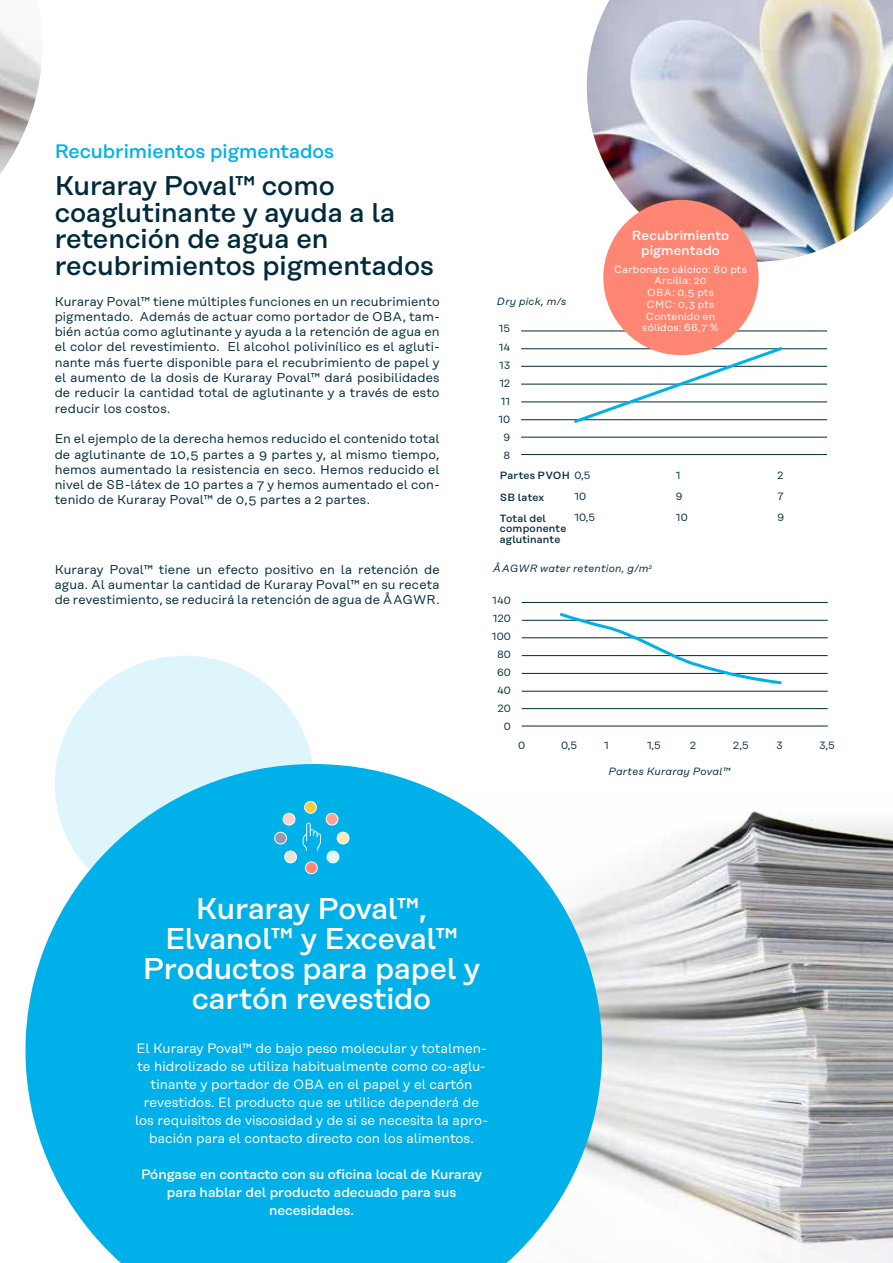
<style>
.page{position:relative;width:893px;height:1263px;background:#fff}
.page>*{position:absolute;margin:0;border:0;box-sizing:border-box;transform-origin:0 0}
.t1{font:500 30px/30px "Rational Text";letter-spacing:-.01em;color:#fff;text-align:center}
.t2{font:500 27px/26.7px "Rational Text";color:#002a3c}
.t3{font:500 19.5px "Rational Text";color:#00b0e9}
.t4{font:13.5px/18px "Rational Text";color:#fff;text-align:center}
.t5{font:500 13.5px/18px "Rational Text";color:#fff;text-align:center}
.t6{font:500 13.2px/15px "Rational Text";letter-spacing:.01em;color:#fff;text-align:center}
.t7{font:12.75px/15.3px "Rational Text";letter-spacing:.01em;color:#002a3c;text-align:justify}
.t8{font:10.5px/21px "Rational Text";color:#002a3c}
.t9{font:500 10.5px/21px "Rational Text";letter-spacing:.015em;color:#002a3c}
.t10{font:italic 10.5px "Rational Text";letter-spacing:.02em;color:#002a3c}
.t11{font:10.35px/11.7px "Rational Text";letter-spacing:.02em;color:#fff;text-align:center}
.s1{font-weight:400}
</style>
<div class="page">
<img style="left:602px;top:810px;width:291px;height:453px">
<div style="left:55px;top:656px;width:259px;height:255px;background:#dff5fc;border-radius:50%"></div>
<img style="left:0;top:28px;width:41px;height:146px">
<img style="left:587px;top:0;width:306px;height:261px">
<hr style="left:521px;top:454px;width:306px;height:1px;background:#002a3c">
<hr style="left:521px;top:437px;width:306px;height:1px;background:#002a3c">
<hr style="left:521px;top:419px;width:306px;height:1px;background:#002a3c">
<hr style="left:521px;top:402px;width:306px;height:1px;background:#002a3c">
<hr style="left:521px;top:384px;width:306px;height:1px;background:#002a3c">
<hr style="left:521px;top:366px;width:306px;height:1px;background:#002a3c">
<hr style="left:521px;top:348px;width:306px;height:1px;background:#002a3c">
<hr style="left:521px;top:331px;width:306px;height:1px;background:#002a3c">
<svg style="left:25px;top:764px;width:577px;height:499px;fill:#00b0e9"></svg>
<svg style="left:302px;top:823px;width:19px;height:28px"></svg>
<div style="left:305px;top:801px;width:11px;height:12px;background:#ffc845;border-radius:50%"></div>
<div style="left:304px;top:801px;width:13px;height:12px;border:1px solid #fff;border-radius:50%"></div>
<div style="left:305px;top:862px;width:12px;height:12px;background:#ff8672;border-radius:50%"></div>
<div style="left:305px;top:862px;width:12px;height:12px;border:1px solid #fff;border-radius:50%"></div>
<div style="left:327px;top:851px;width:12px;height:12px;background:#dff5fc;border-radius:50%"></div>
<div style="left:327px;top:851px;width:12px;height:12px;border:1px solid #fff;border-radius:50%"></div>
<div style="left:337px;top:832px;width:12px;height:12px;background:#ffe9b5;border-radius:50%"></div>
<div style="left:337px;top:832px;width:12px;height:12px;border:1px solid #fff;border-radius:50%"></div>
<div style="left:326px;top:813px;width:12px;height:12px;background:#ffa296;border-radius:50%"></div>
<div style="left:326px;top:813px;width:12px;height:12px;border:1px solid #fff;border-radius:50%"></div>
<div style="left:283px;top:813px;width:12px;height:12px;background:#ffd1cb;border-radius:50%"></div>
<div style="left:283px;top:813px;width:12px;height:12px;border:1px solid #fff;border-radius:50%"></div>
<div style="left:275px;top:832px;width:12px;height:12px;background:#a192b2;border-radius:50%"></div>
<div style="left:275px;top:832px;width:12px;height:12px;border:1px solid #fff;border-radius:50%"></div>
<div style="left:285px;top:851px;width:11px;height:12px;background:#e6e4dc;border-radius:50%"></div>
<div style="left:284px;top:851px;width:13px;height:12px;border:1px solid #fff;border-radius:50%"></div>
<svg style="left:572px;top:345px;width:213px;height:78px"></svg>
<hr style="left:522px;top:726px;width:306px;height:1px;background:#002a3c">
<hr style="left:522px;top:708px;width:306px;height:1px;background:#002a3c">
<hr style="left:522px;top:691px;width:306px;height:1px;background:#002a3c">
<hr style="left:522px;top:673px;width:306px;height:1px;background:#002a3c">
<hr style="left:522px;top:655px;width:306px;height:1px;background:#002a3c">
<hr style="left:522px;top:637px;width:306px;height:1px;background:#002a3c">
<hr style="left:522px;top:620px;width:306px;height:1px;background:#002a3c">
<hr style="left:522px;top:602px;width:306px;height:1px;background:#002a3c">
<svg style="left:557px;top:613px;width:227px;height:72px"></svg>
<div style="left:603px;top:200px;width:156px;height:155px;background:#ff8672;border-radius:50%"></div>
<h3 class="t3" style="left:55px;top:140px;width:281px">Recubrimientos pigmentados</h3>
<h2 class="t2" style="left:55px;top:172px;width:381px">Kuraray Poval™ como coaglutinante y ayuda a la retención de agua en recubrimientos pigmentados</h2>
<p class="t7" style="left:55px;top:293px;width:386px">Kuraray Poval™ tiene múltiples funciones en un recubrimiento pigmentado. Además de actuar como portador de OBA, tam&shy;bién actúa como aglutinante y ayuda a la retención de agua en el color del revestimiento. El alcohol polivinílico es el agluti&shy;nante más fuerte disponible para el recubrimiento de papel y el aumento de la dosis de Kuraray Poval™ dará posibilidades de reducir la cantidad total de aglutinante y a través de esto reducir los costos.</p>
<p class="t7" style="left:55px;top:431px;width:386px">En el ejemplo de la derecha hemos reducido el contenido total de aglutinante de 10,5 partes a 9 partes y, al mismo tiempo, hemos aumentado la resistencia en seco. Hemos reducido el nivel de SB-látex de 10 partes a 7 y hemos aumentado el con&shy;tenido de Kuraray Poval™ de 0,5 partes a 2 partes.</p>
<p class="t7" style="left:55px;top:562px;width:386px">Kuraray Poval™ tiene un efecto positivo en la retención de agua. Al aumentar la cantidad de Kuraray Poval™ en su receta de revestimiento, se reducirá la retención de agua de ÅAGWR.</p>
<p class="t10" style="left:497px;top:295px;width:71px">Dry pick, m/s</p>
<p class="t8" style="left:499px;top:318px;width:13px">15</p>
<p class="t8" style="left:499px;top:336px;width:13px">14</p>
<p class="t8" style="left:499px;top:354px;width:13px">13</p>
<p class="t8" style="left:499px;top:372px;width:12px">12</p>
<p class="t8" style="left:501px;top:390px;width:11px">11</p>
<p class="t8" style="left:498px;top:408px;width:13px">10</p>
<p class="t8" style="left:504px;top:426px;width:8px">9</p>
<p class="t8" style="left:503px;top:444px;width:8px">8</p>
<p class="t9" style="left:574px;top:465px;width:22px;text-indent:-74px">Partes PVOH <span class="s1">0,5<br>10<br>10,5</span></p>
<p class="t9" style="left:500px;top:486px;width:48px">SB latex<br>Total del</p>
<p class="t9" style="left:500px;top:523px;width:68px;line-height:10.5px">componente aglutinante</p>
<p class="t6" style="left:632px;top:228px;width:99px">Recubrimiento pigmentado</p>
<p class="t11" style="left:614px;top:263px;width:134px">Carbonato cálcico: 80 pts<br>Arcilla: 20<br>OBA: 0,5 pts<br>CMC: 0,3 pts<br>Contenido en<br>sólidos: 66,7 %</p>
<p class="t8" style="left:676px;top:465px;width:13px">1<br>9<br>10</p>
<p class="t8" style="left:777px;top:465px;width:8px;text-align:justify">2<br>7<br>9</p>
<p class="t10" style="left:493px;top:562px;width:161px">ÅAGWR water retention, g/m<sup>2</sup></p>
<p class="t8" style="left:492px;top:590px;width:20px">140</p>
<p class="t8" style="left:493px;top:608px;width:19px">120</p>
<p class="t8" style="left:492px;top:626px;width:20px">100</p>
<p class="t8" style="left:497px;top:644px;width:15px">80</p>
<p class="t8" style="left:497px;top:662px;width:15px">60</p>
<p class="t8" style="left:497px;top:680px;width:15px">40</p>
<p class="t8" style="left:498px;top:698px;width:15px">20</p>
<p class="t8" style="left:504px;top:716px;width:9px">0</p>
<p class="t8" style="left:518px;top:735px;width:9px">0</p>
<p class="t8" style="left:561px;top:735px;width:18px">0,5</p>
<p class="t8" style="left:604px;top:735px;width:6px">1</p>
<p class="t8" style="left:647px;top:735px;width:15px">1,5</p>
<p class="t8" style="left:690px;top:735px;width:8px">2</p>
<p class="t8" style="left:733px;top:735px;width:17px">2,5</p>
<p class="t8" style="left:776px;top:735px;width:8px">3</p>
<p class="t8" style="left:819px;top:735px;width:17px">3,5</p>
<p class="t10" style="left:608px;top:766px;width:123px">Partes Kuraray Poval™</p>
<h1 class="t1" style="left:143px;top:894px;width:339px">Kuraray Poval™,<br>Elvanol™ y Exceval™<br>Productos para papel y cartón revestido</h1>
<p class="t4" style="left:135px;top:1039px;width:354px">El Kuraray Poval™ de bajo peso molecular y totalmen&shy;te hidrolizado se utiliza habitualmente como co-aglu&shy;tinante y portador de OBA en el papel y el cartón revestidos. El producto que se utilice dependerá de los requisitos de viscosidad y de si se necesita la apro&shy;bación para el contacto directo con los alimentos.</p>
<p class="t5" style="left:141px;top:1165px;width:342px">Póngase en contacto con su oficina local de Kuraray para hablar del producto adecuado para sus necesidades.</p>
</div>
